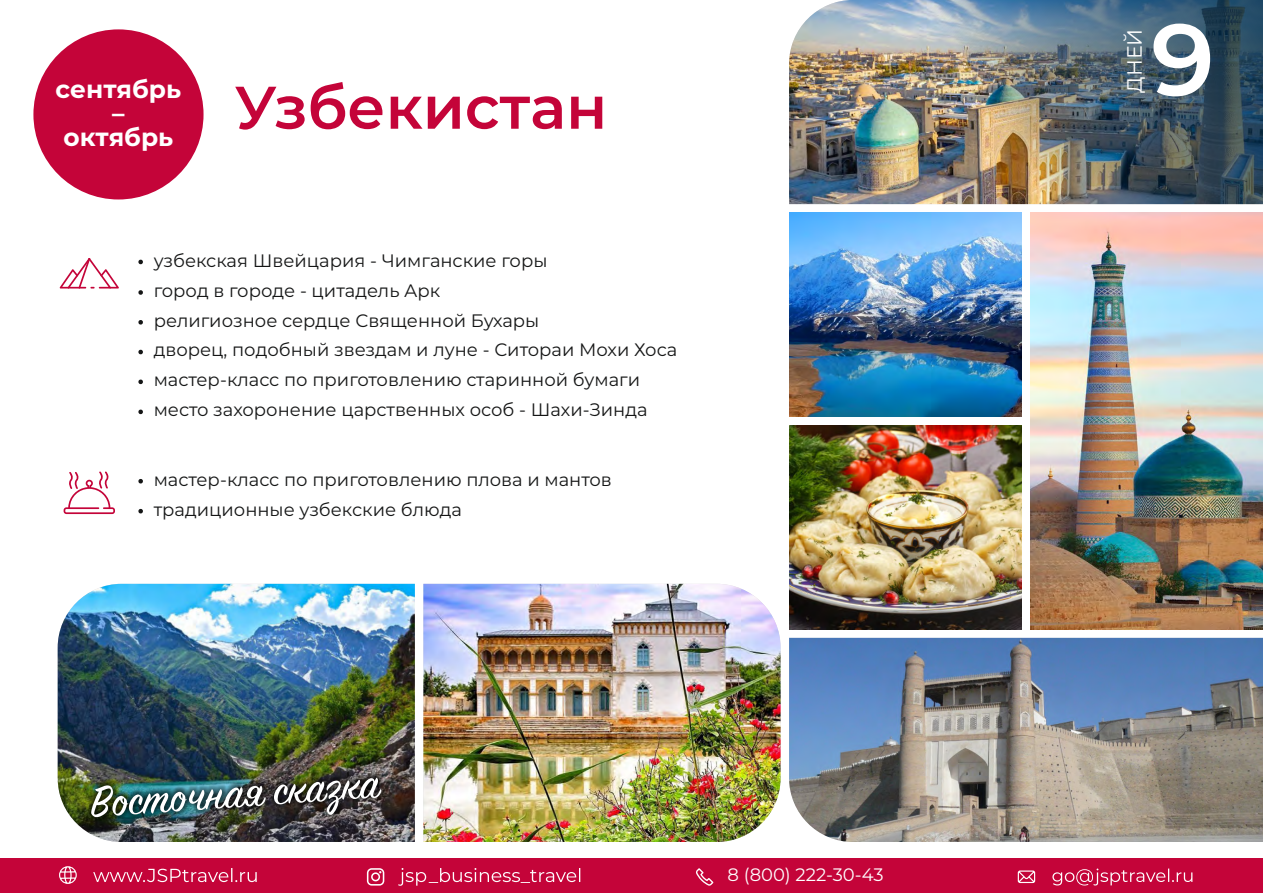
<style>
.page{position:relative;width:1263px;height:893px;background:#fff}
.page>*{position:absolute;margin:0;border:0;box-sizing:border-box;transform-origin:0 0}
.t1{font:600 101.1px "Montserrat";color:#fff}
.t2{font:600 60px "Montserrat";color:#c40439}
.t3{font:48.15px "Sign Painter House Script";color:#fff}
.t4{font:700 24.9px/24px "Montserrat";color:#fff;text-align:center}
.t5{font:20.7px "Montserrat";color:#fff}
.t6{font:18px/29.8px "Montserrat";color:#151616}
.t7{font:18px "Montserrat";color:#fff}
</style>
<div class="page">
<svg style="left:138px;top:260px;width:5px;height:4px"></svg>
<svg style="left:138px;top:290px;width:5px;height:5px"></svg>
<svg style="left:138px;top:320px;width:5px;height:5px"></svg>
<svg style="left:138px;top:350px;width:5px;height:4px"></svg>
<svg style="left:138px;top:380px;width:5px;height:4px"></svg>
<svg style="left:138px;top:410px;width:5px;height:4px"></svg>
<img style="left:58px;top:584px;width:357px;height:258px">
<img style="left:423px;top:584px;width:357px;height:258px">
<img style="left:789px;top:0;width:125px;height:204px">
<img style="left:914px;top:0;width:349px;height:204px">
<img style="left:789px;top:638px;width:474px;height:204px">
<svg style="left:138px;top:479px;width:5px;height:4px"></svg>
<svg style="left:138px;top:509px;width:5px;height:4px"></svg>
<svg style="left:64px;top:471px;width:51px;height:43px"></svg>
<img style="left:789px;top:213px;width:233px;height:204px">
<img style="left:789px;top:425px;width:233px;height:204px">
<svg style="left:60px;top:258px;width:59px;height:31px"></svg>
<div style="left:87px;top:774px;width:298px;height:47px;background:#000;opacity:.98"></div>
<img style="left:1030px;top:213px;width:233px;height:416px">
<div style="left:0;top:859px;width:1263px;height:34px;background:#c40439"></div>
<svg style="left:59px;top:866px;width:18px;height:18px"></svg>
<svg style="left:93px;top:868px;width:164px;height:14px"></svg>
<svg style="left:1052px;top:868px;width:140px;height:17px"></svg>
<svg style="left:1018px;top:870px;width:17px;height:13px"></svg>
<svg style="left:398px;top:868px;width:182px;height:18px"></svg>
<svg style="left:367px;top:868px;width:17px;height:18px"></svg>
<svg style="left:696px;top:868px;width:17px;height:18px"></svg>
<div style="left:33px;top:29px;width:171px;height:170px;background:#c40439;border-radius:50%"></div>
<h3 class="t4" style="left:56px;top:77px;width:127px">сентябрь – октябрь</h3>
<h2 class="t2" style="left:234px;top:71px;width:374px">Узбекистан</h2>
<p class="t6" style="left:154px;top:246px;width:525px">узбекская Швейцария - Чимганские горы<br>город в городе - цитадель Арк<br>религиозное сердце Священной Бухары<br>дворец, подобный звездам и луне - Ситораи Мохи Хоса мастер-класс по приготовлению старинной бумаги место захоронение царственных особ - Шахи-Зинда</p>
<p class="t6" style="left:154px;top:465px;width:460px">мастер-класс по приготовлению плова и мантов традиционные узбекские блюда</p>
<h3 class="t3" style="left:89px;top:783px;width:291px;rotate:-4deg">Восточная сказка</h3>
<p class="t7" style="left:727px;top:864px;width:158px">8 (800) 222-30-43</p>
<p class="t5" style="left:1122px;top:93px;width:65px;rotate:-90deg">ДНЕЙ</p>
<h1 class="t1" style="left:1151px;top:-2px;width:65px">9</h1>
</div>
